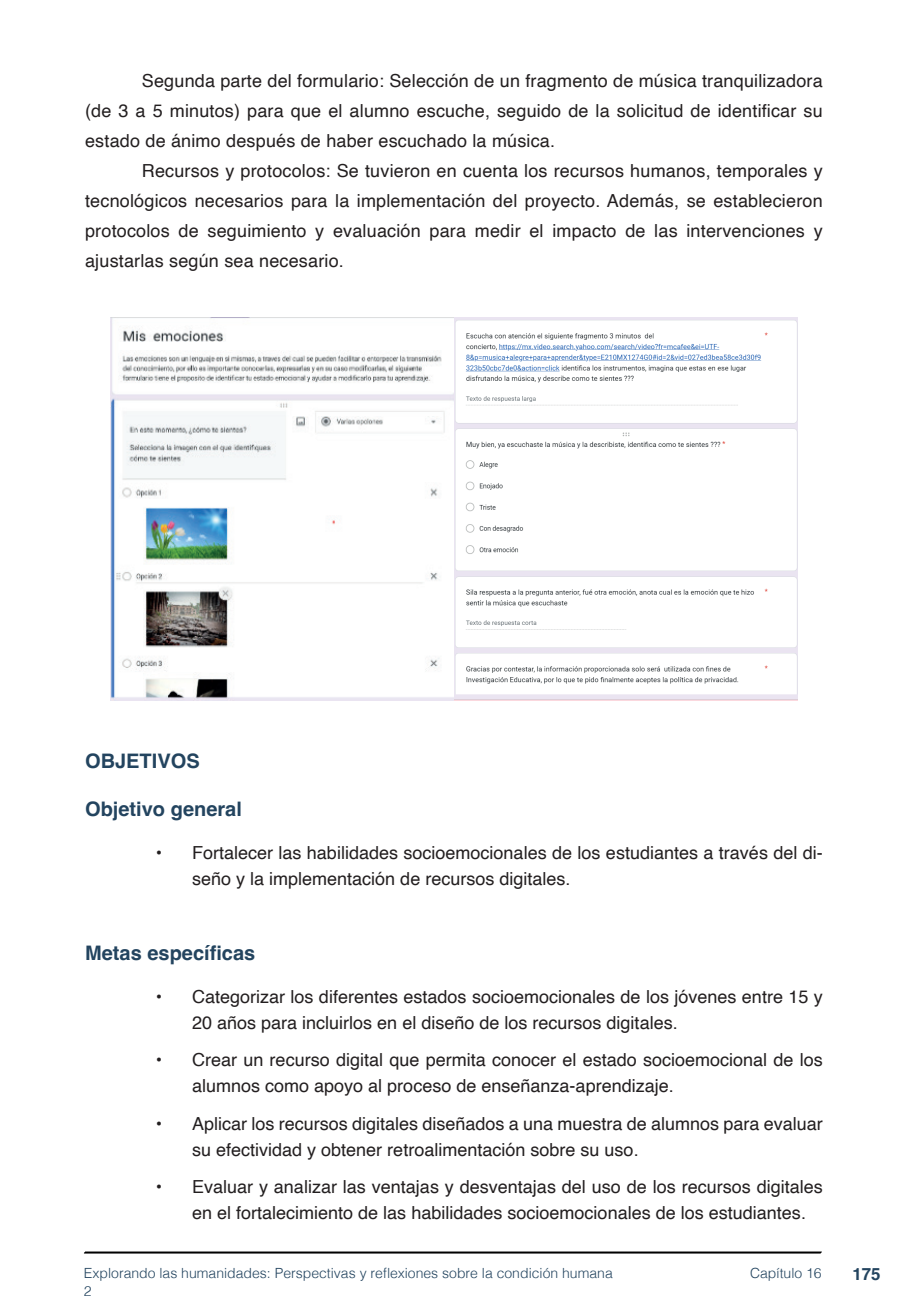
<style>
.page{position:relative;width:908px;height:1304px;background:#fff}
.page>*{position:absolute;margin:0;border:0;box-sizing:border-box;transform-origin:0 0}
.Subtitulo{font:700 20px "Helvetica";color:#23445f}
.TITULOS{font:700 20px "Helvetica";color:#23445f}
.txt{font:18px/30px "Helvetica";color:#231f20}
.t1{font:700 16.8px "Helvetica";color:#23445f}
.t2{font:300 14px/18px "Helvetica";color:#23445f}
</style>
<div class="page">
<svg style="left:84px;top:1251px;width:737px;height:3px;background:#515151"></svg>
<img style="left:111px;top:317px;width:685px;height:384px">
<p class="txt" style="left:85px;top:66px;width:738px;text-align:justify;text-indent:57px">Segunda parte del formulario: Selección de un fragmento de música tranquilizadora (de 3 a 5 minutos) para que el alumno escuche, seguido de la solicitud de identificar su estado de ánimo después de haber escuchado la música.</p>
<p class="txt" style="left:85px;top:156px;width:738px;text-align:justify;text-indent:57px">Recursos y protocolos: Se tuvieron en cuenta los recursos humanos, temporales y tecnológicos necesarios para la implementación del proyecto. Además, se establecieron protocolos de seguimiento y evaluación para medir el impacto de las intervenciones y ajustarlas según sea necesario.</p>
<p class="TITULOS" style="left:85px;top:749px;width:116px">OBJETIVOS</p>
<p class="Subtitulo" style="left:85px;top:797px;width:158px">Objetivo general</p>
<p class="txt" style="left:192px;top:840px;width:632px;line-height:26px;text-indent:-36px">• Fortalecer las habilidades socioemocionales de los estudiantes a través del di&shy;seño y la implementación de recursos digitales.</p>
<p class="Subtitulo" style="left:85px;top:941px;width:172px">Metas específicas</p>
<p class="txt" style="left:192px;top:984px;width:632px;line-height:26px;text-indent:-36px">• Categorizar los diferentes estados socioemocionales de los jóvenes entre 15 y<br>20 años para incluirlos en el diseño de los recursos digitales.</p>
<p class="txt" style="left:192px;top:1048px;width:632px;line-height:26px;text-indent:-36px">• Crear un recurso digital que permita conocer el estado socioemocional de los alumnos como apoyo al proceso de enseñanza-aprendizaje.</p>
<p class="txt" style="left:192px;top:1111px;width:632px;line-height:26px;text-indent:-36px">• Aplicar los recursos digitales diseñados a una muestra de alumnos para evaluar su efectividad y obtener retroalimentación sobre su uso.</p>
<p class="txt" style="left:192px;top:1174px;width:632px;line-height:26px;text-indent:-36px">• Evaluar y analizar las ventajas y desventajas del uso de los recursos digitales en el fortalecimiento de las habilidades socioemocionales de los estudiantes.</p>
<p class="t2" style="left:84px;top:1263px;width:530px">Explorando las humanidades: Perspectivas y reflexiones sobre la condición humana<br>2</p>
<p class="t2" style="left:749px;top:1263px;width:73px">Capítulo 16</p>
<p class="t1" style="left:851px;top:1264px;width:30px">175</p>
</div>
